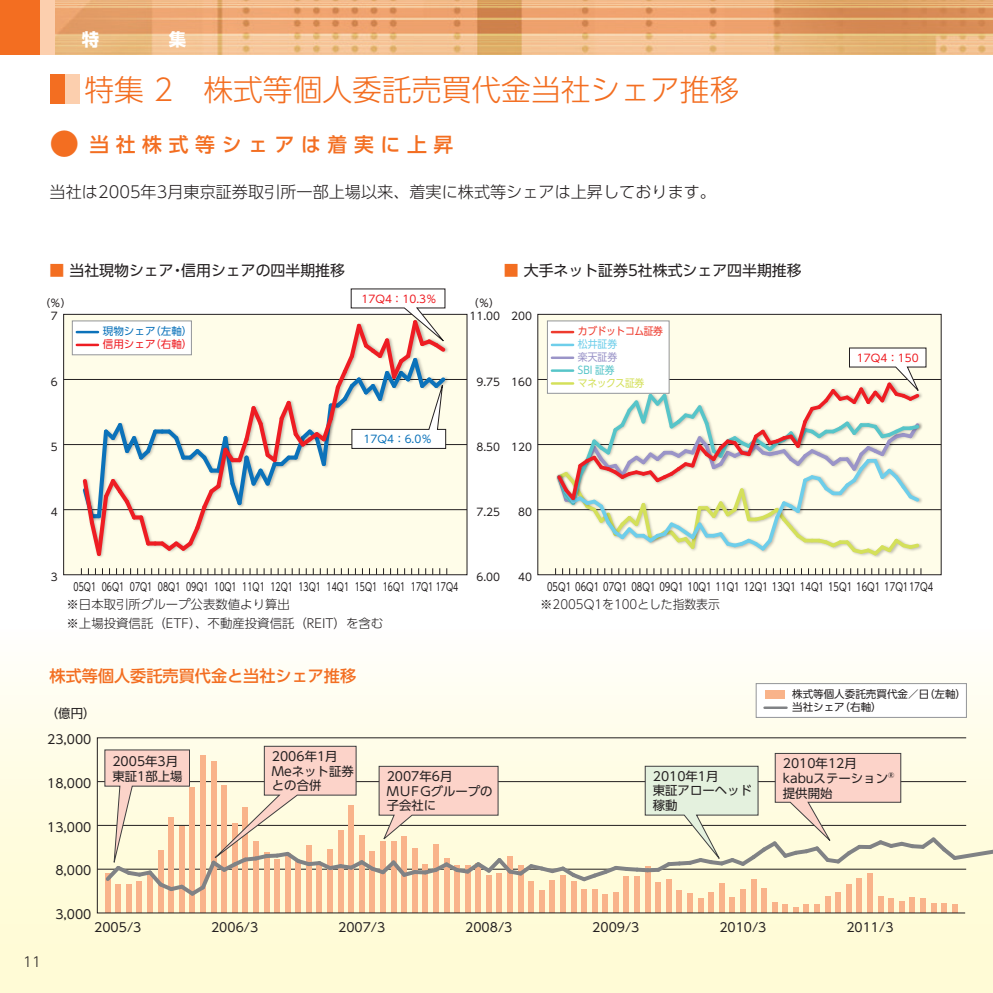
<style>
.page{position:relative;width:993px;height:993px;background:#fff}
.page>*{position:absolute;margin:0;border:0;box-sizing:border-box;transform-origin:0 0}
.t1{font:300 29.75px "UD Shin Go Pro";color:#f36e21}
.t2{font:500 19.78px "UD Shin Go Pro";letter-spacing:.335em;color:#f36e21}
.t3{font:300 16.1px "UD Shin Go Pro";color:#231f20}
.t4{font:500 16.1px "UD Shin Go Pro";color:#f36e21}
.t5{font:14.88px "UD Shin Go Pro";color:#231f20}
.t6{font:300 13.65px "UD Shin Go Pro";color:#231f20}
.t7{font:12.42px/14.9px "UD Shin Go Pro";color:#231f20}
.t8{font:300 12.42px/18.6px "UD Shin Go Pro";color:#231f20}
.t9{font:11.2px "UD Shin Go Pro";color:#231f20;scale:.7 1}
.t10{font:11.2px "UD Shin Go Pro";color:#231f20;scale:.75 1}
.t11{font:10.5px/12.8px "UD Shin Go Pro";color:#231f20}
.t12{font:10.5px "UD Shin Go Pro";color:#ee1d23}
.t13{font:10.5px "UD Shin Go Pro";color:#0b72ba}
.t14{font:10.5px "UD Shin Go Pro";letter-spacing:-.04em;color:#ee3b2e;scale:.93 1}
.t15{font:10.5px "UD Shin Go Pro";letter-spacing:-.04em;color:#d4e05a;scale:.93 1}
.t16{font:10.5px "UD Shin Go Pro";color:#57c5c9;scale:.93 1}
.t17{font:10.5px "UD Shin Go Pro";color:#6eceea;scale:.93 1}
.t18{font:10.5px "UD Shin Go Pro";color:#9a94c8;scale:.93 1}
.s1{font-weight:300;font-size:29.75px}
.s2{color:#f36e21}
</style>
<div class="page">
<div style="left:0;top:625px;width:992px;height:367px;background:linear-gradient(to bottom,#fffef8,#feface)"></div>
<svg style="left:63px;top:313px;width:404px;height:262px;background:#efedda"></svg>
<svg style="left:537px;top:313px;width:404px;height:262px;background:#f2f0de"></svg>
<hr style="left:537px;top:509px;width:403px;height:1px;background:#231f20">
<hr style="left:537px;top:444px;width:403px;height:1px;background:#231f20">
<hr style="left:537px;top:379px;width:403px;height:1px;background:#231f20">
<hr style="left:64px;top:444px;width:403px;height:1px;background:#231f20">
<hr style="left:64px;top:509px;width:403px;height:1px;background:#231f20">
<hr style="left:64px;top:379px;width:403px;height:1px;background:#231f20">
<div style="left:547px;top:321px;width:122px;height:72px;background:#fff"></div>
<div style="left:547px;top:320px;width:122px;height:73px;border:1px solid #939598"></div>
<hr style="left:551px;top:331px;width:22px;height:2px;background:#ee3b2e">
<hr style="left:551px;top:343px;width:22px;height:3px;background:#6eceea">
<hr style="left:551px;top:356px;width:22px;height:3px;background:#9a94c8">
<hr style="left:551px;top:369px;width:22px;height:3px;background:#57c5c9">
<hr style="left:551px;top:382px;width:22px;height:2px;background:#d4e05a">
<div style="left:72px;top:321px;width:119px;height:33px;background:#fff"></div>
<div style="left:72px;top:320px;width:120px;height:35px;border:1px solid #939598"></div>
<hr style="left:77px;top:331px;width:21px;height:2px;background:#0b72ba">
<hr style="left:77px;top:343px;width:21px;height:3px;background:#ee1d23">
<svg style="left:80px;top:288px;width:370px;height:270px;background:#f0e9dd"></svg>
<svg style="left:554px;top:347px;width:372px;height:211px;background:#edebda"></svg>
<svg style="left:96px;top:736px;width:870px;height:177px;background:#f3e0c1"></svg>
<svg style="left:630px;top:752px;width:362px;height:122px;background:#eee8d1"></svg>
<svg style="left:102px;top:745px;width:528px;height:153px;background:#f4e1c7"></svg>
<div style="left:756px;top:683px;width:210px;height:34px;background:#fff"></div>
<div style="left:755px;top:683px;width:211px;height:34px;border:1px solid #939598"></div>
<hr style="left:764px;top:706px;width:22px;height:2px;background:#808285">
<div style="left:765px;top:690px;width:19px;height:8px;background:#f9b38a"></div>
<div style="left:50px;top:74px;width:29px;height:30px;background:#fccfae"></div>
<div style="left:50px;top:74px;width:14px;height:30px;background:#f36e21"></div>
<img style="left:55px;top:0;width:937px;height:55px">
<div style="left:0;top:0;width:55px;height:55px;background:#f36e21"></div>
<div style="left:40px;top:0;width:15px;height:55px;background:#fccfae"></div>
<h1 class="t1" style="left:84px;top:65px;width:656px">特集 2　株式等個人委託売買代金当社シェア推移</h1>
<h2 class="t2" style="left:50px;top:128px;width:405px"><span class="s1">●</span> 当社株式等シェアは着実に上昇</h2>
<p class="t3" style="left:50px;top:179px;width:667px">当社は2005年3月東京証券取引所一部上場以来、着実に株式等シェアは上昇しております。</p>
<p class="t5" style="left:50px;top:258px;width:297px"><span class="s2">■</span> 当社現物シェア・信用シェアの四半期推移</p>
<p class="t5" style="left:504px;top:258px;width:299px"><span class="s2">■</span> 大手ネット証券5社株式シェア四半期推移</p>
<p class="t11" style="left:40px;top:296px;width:33px">（％）</p>
<p class="t12" style="left:361px;top:290px;width:77px">17Q4：10.3％</p>
<p class="t11" style="left:468px;top:296px;width:33px">（％）</p>
<p class="t11" style="left:51px;top:310px;width:8px">7</p>
<p class="t11" style="left:469px;top:310px;width:32px">11.00</p>
<p class="t11" style="left:511px;top:310px;width:22px">200</p>
<p class="t11" style="left:51px;top:375px;width:8px">6</p>
<p class="t13" style="left:103px;top:323px;width:91px">現物シェア（左軸）</p>
<p class="t12" style="left:103px;top:335px;width:91px">信用シェア（右軸）</p>
<p class="t11" style="left:476px;top:374px;width:25px">9.75</p>
<p class="t11" style="left:511px;top:375px;width:22px">160</p>
<p class="t14" style="left:577px;top:323px;width:93px">カブドットコム証券</p>
<p class="t17" style="left:577px;top:335px;width:44px">松井証券</p>
<p class="t18" style="left:577px;top:348px;width:44px">楽天証券</p>
<p class="t16" style="left:577px;top:361px;width:41px">SBI 証券</p>
<p class="t15" style="left:577px;top:374px;width:73px">マネックス証券</p>
<p class="t11" style="left:51px;top:440px;width:8px">5</p>
<p class="t13" style="left:363px;top:431px;width:70px">17Q4：6.0％</p>
<p class="t11" style="left:476px;top:440px;width:25px">8.50</p>
<p class="t11" style="left:511px;top:440px;width:22px">120</p>
<p class="t12" style="left:856px;top:349px;width:63px">17Q4：150</p>
<p class="t11" style="left:51px;top:505px;width:8px">4</p>
<p class="t11" style="left:476px;top:505px;width:25px">7.25</p>
<p class="t11" style="left:518px;top:505px;width:15px">80</p>
<p class="t11" style="left:51px;top:570px;width:8px">3</p>
<p class="t11" style="left:476px;top:570px;width:25px">6.00</p>
<p class="t11" style="left:518px;top:570px;width:15px">40</p>
<p class="t9" style="left:74px;top:577px;width:551px">05Q1 06Q1 07Q1 08Q1 09Q1 10Q1 11Q1 12Q1 13Q1 14Q1 15Q1 16Q1 17Q1 17Q4</p>
<p class="t10" style="left:547px;top:577px;width:516px">05Q1 06Q1 07Q1 08Q1 09Q1 10Q1 11Q1 12Q1 13Q1 14Q1 15Q1 16Q1 17Q117Q4</p>
<p class="t8" style="left:66px;top:594px;width:318px">※日本取引所グループ公表数値より算出<br>※上場投資信託（ETF）、不動産投資信託（REIT）を含む</p>
<p class="t8" style="left:540px;top:594px;width:181px">※2005Q1を100とした指数表示</p>
<p class="t4" style="left:50px;top:662px;width:308px">株式等個人委託売買代金と当社シェア推移</p>
<p class="t7" style="left:46px;top:705px;width:51px">（億円）</p>
<p class="t7" style="left:47px;top:731px;width:46px">23,000</p>
<p class="t7" style="left:47px;top:775px;width:46px">18,000</p>
<p class="t7" style="left:47px;top:818px;width:46px">13,000</p>
<p class="t7" style="left:55px;top:862px;width:38px">8,000</p>
<p class="t7" style="left:112px;top:753px;width:72px">2005年3月東証1部上場</p>
<p class="t7" style="left:272px;top:747px;width:83px">2006年1月<br>Meネット証券との合併</p>
<p class="t7" style="left:386px;top:767px;width:107px">2007年6月<br>MUFGグループの子会社に</p>
<p class="t7" style="left:652px;top:767px;width:101px">2010年1月<br>東証アローヘッド稼動</p>
<p class="t11" style="left:791px;top:687px;width:175px">株式等個人委託売買代金／日（左軸）当社シェア（右軸）</p>
<p class="t7" style="left:782px;top:755px;width:119px">2010年12月<br>kabuステーション®提供開始</p>
<p class="t6" style="left:23px;top:949px;width:20px">11</p>
<p class="t7" style="left:55px;top:906px;width:38px">3,000</p>
<p class="t7" style="left:94px;top:918px;width:49px">2005/3</p>
<p class="t7" style="left:211px;top:918px;width:49px">2006/3</p>
<p class="t7" style="left:338px;top:918px;width:49px">2007/3</p>
<p class="t7" style="left:465px;top:918px;width:49px">2008/3</p>
<p class="t7" style="left:592px;top:918px;width:49px">2009/3</p>
<p class="t7" style="left:719px;top:918px;width:49px">2010/3</p>
<p class="t7" style="left:846px;top:918px;width:49px">2011/3</p>
</div>
